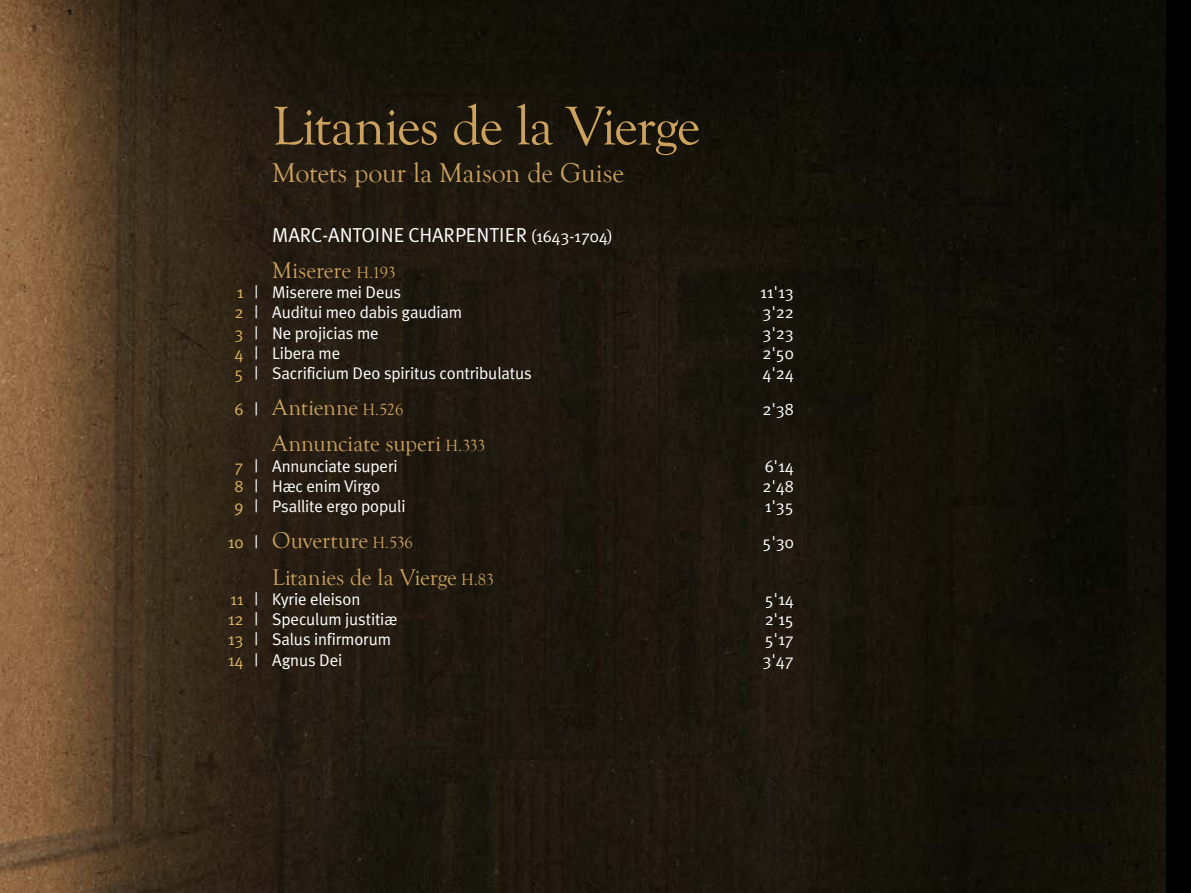
<style>
.page{position:relative;width:1191px;height:893px;background:#fff}
.page>*{position:absolute;margin:0;border:0;box-sizing:border-box;transform-origin:0 0}
.t1{font:56.25px "Goudy Old Style T";letter-spacing:-.025em;color:#cba15d}
.t2{font:27.9px "Goudy Old Style T";letter-spacing:-.005em;color:#cba15d}
.t3{font:23.4px "Goudy Old Style T";letter-spacing:-.005em;color:#cba15d}
.t4{font:20.25px "Meta Plus Normal";color:#fff}
.t5{font:16.8px "Meta Plus Normal";letter-spacing:-.01em;color:#fff}
.s1{font-size:16.8px}
.s2{font-size:16.65px}
.s3{color:#d5b15f}
.s4{font-family:"Meta Plus Normal";font-size:16.8px;color:#d5b15f}
.s5{font-family:"Meta Plus Normal";font-size:16.8px;color:#fff}
</style>
<div class="page">
<div style="left:0;top:0;width:1191px;height:893px;background:linear-gradient(to bottom,#000,#000)"></div>
<img style="left:0;top:0;width:1165px;height:893px">
<p class="t1" style="left:272px;top:95px;width:429px">Litanies de la Vierge</p>
<p class="t2" style="left:272px;top:157px;width:353px">Motets pour la Maison de Guise</p>
<p class="t4" style="left:272px;top:223px;width:342px">MARC-ANTOINE CHARPENTIER <span class="s1">(1643-1704)</span></p>
<p class="t3" style="left:272px;top:257px;width:125px">Miserere <span class="s2">H.193</span></p>
<p class="t5" style="left:237px;top:282px;width:166px"><span class="s3">1</span> | Miserere mei Deus</p>
<p class="t5" style="left:760px;top:282px;width:35px">11'13</p>
<p class="t5" style="left:235px;top:303px;width:229px"><span class="s3">2</span> | Auditui meo dabis gaudiam</p>
<p class="t5" style="left:762px;top:303px;width:33px">3'22</p>
<p class="t5" style="left:235px;top:323px;width:145px"><span class="s3">3</span> | Ne projicias me</p>
<p class="t5" style="left:762px;top:323px;width:33px">3'23</p>
<p class="t5" style="left:235px;top:343px;width:107px"><span class="s3">4</span> | Libera me</p>
<p class="t5" style="left:762px;top:343px;width:33px">2'50</p>
<p class="t5" style="left:235px;top:363px;width:299px"><span class="s3">5</span> | Sacrificium Deo spiritus contribulatus</p>
<p class="t5" style="left:762px;top:363px;width:33px">4'24</p>
<p class="t3" style="left:235px;top:395px;width:170px"><span class="s4">6</span> <span class="s5">|</span> Antienne <span class="s2">H.526</span></p>
<p class="t5" style="left:762px;top:400px;width:33px">2'38</p>
<p class="t3" style="left:272px;top:431px;width:215px">Annunciate superi <span class="s2">H.333</span></p>
<p class="t5" style="left:235px;top:456px;width:165px"><span class="s3">7</span> | Annunciate superi</p>
<p class="t5" style="left:764px;top:456px;width:31px">6'14</p>
<p class="t5" style="left:235px;top:476px;width:147px"><span class="s3">8</span> | Hæc enim Virgo</p>
<p class="t5" style="left:762px;top:476px;width:33px">2'48</p>
<p class="t5" style="left:235px;top:497px;width:172px"><span class="s3">9</span> | Psallite ergo populi</p>
<p class="t5" style="left:764px;top:497px;width:31px">1'35</p>
<p class="t3" style="left:228px;top:528px;width:186px"><span class="s4">10</span> <span class="s5">|</span> Ouverture <span class="s2">H.536</span></p>
<p class="t5" style="left:762px;top:533px;width:33px">5'30</p>
<p class="t3" style="left:272px;top:564px;width:223px">Litanies de la Vierge <span class="s2">H.83</span></p>
<p class="t5" style="left:230px;top:589px;width:132px"><span class="s3">11</span> | Kyrie eleison</p>
<p class="t5" style="left:764px;top:589px;width:31px">5'14</p>
<p class="t5" style="left:228px;top:610px;width:171px"><span class="s3">12</span> | Speculum justitiæ</p>
<p class="t5" style="left:764px;top:610px;width:31px">2'15</p>
<p class="t5" style="left:228px;top:630px;width:165px"><span class="s3">13</span> | Salus infirmorum</p>
<p class="t5" style="left:764px;top:630px;width:31px">5'17</p>
<p class="t5" style="left:228px;top:650px;width:116px"><span class="s3">14</span> | Agnus Dei</p>
<p class="t5" style="left:762px;top:650px;width:33px">3'47</p>
</div>
